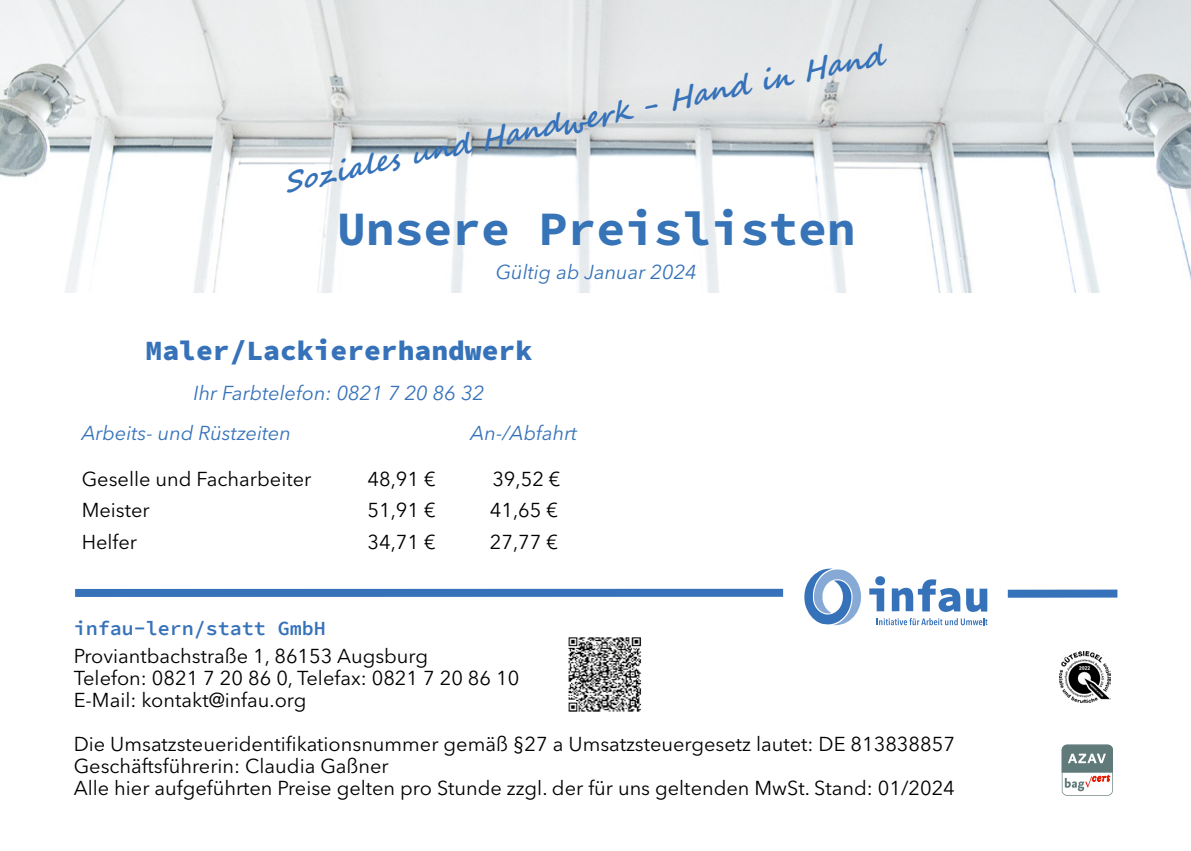
<style>
.page{position:relative;width:1191px;height:851px;background:#fff}
.page>*{position:absolute;margin:0;border:0;box-sizing:border-box;transform-origin:0 0}
.t1{font:700 48px "Source Code Pro";color:#3673b7}
.t2{font:italic 700 28px "Segoe Script";color:#3672b9}
.t3{font:900 28px "Source Code Pro";color:#3672b9}
.t4{font:20px/22px "Avenir Next LT Pro";color:#000}
.t5{font:italic 20px/39.6px "Avenir Next LT Pro";color:#3672b9}
.t6{font:600 20px "Source Code Pro";color:#3672b9}
</style>
<div class="page">
<img style="left:0;top:0;width:1191px;height:292px">
<img style="left:568px;top:637px;width:74px;height:75px">
<img style="left:1059px;top:651px;width:51px;height:51px">
<svg style="left:1061px;top:744px;width:51px;height:51px"></svg>
<div style="left:1007px;top:589px;width:110px;height:8px;background:#3672b9"></div>
<div style="left:75px;top:588px;width:708px;height:9px;background:#3672b9"></div>
<svg style="left:804px;top:568px;width:57px;height:57px"></svg>
<svg style="left:869px;top:576px;width:118px;height:49px"></svg>
<h2 class="t2" style="left:280px;top:160px;width:612px;rotate:-12deg">Soziales und Handwerk - Hand in Hand</h2>
<h1 class="t1" style="left:337px;top:194px;width:520px">Unsere Preislisten</h1>
<p class="t5" style="left:496px;top:252px;width:202px">Gültig ab Januar 2024</p>
<h2 class="t3" style="left:146px;top:330px;width:388px">Maler/Lackiererhandwerk</h2>
<p class="t5" style="left:82px;top:373px;width:404px;text-indent:112px">Ihr Farbtelefon: 0821 7 20 86 32<br>Arbeits- und Rüstzeiten</p>
<p class="t5" style="left:470px;top:413px;width:108px">An-/Abfahrt</p>
<p class="t4" style="left:82px;top:468px;width:231px">Geselle und Facharbeiter</p>
<p class="t4" style="left:367px;top:468px;width:70px">48,91 €</p>
<p class="t4" style="left:492px;top:468px;width:70px">39,52 €</p>
<p class="t4" style="left:82px;top:499px;width:70px">Meister</p>
<p class="t4" style="left:367px;top:499px;width:70px">51,91 €</p>
<p class="t4" style="left:490px;top:499px;width:70px">41,65 €</p>
<p class="t4" style="left:82px;top:530px;width:57px">Helfer</p>
<p class="t4" style="left:367px;top:530px;width:70px">34,71 €</p>
<p class="t4" style="left:490px;top:530px;width:70px">27,77 €</p>
<p class="t6" style="left:74px;top:613px;width:254px">infau-lern/statt GmbH</p>
<p class="t4" style="left:74px;top:644px;width:447px">Proviantbachstraße 1, 86153 Augsburg<br>Telefon: 0821 7 20 86 0, Telefax: 0821 7 20 86 10<br>E-Mail: kontakt@infau.org</p>
<p class="t4" style="left:74px;top:732px;width:882px">Die Umsatzsteueridentifikationsnummer gemäß §27 a Umsatzsteuergesetz lautet: DE 813838857<br>Geschäftsführerin: Claudia Gaßner<br>Alle hier aufgeführten Preise gelten pro Stunde zzgl. der für uns geltenden MwSt. Stand: 01/2024</p>
</div>
